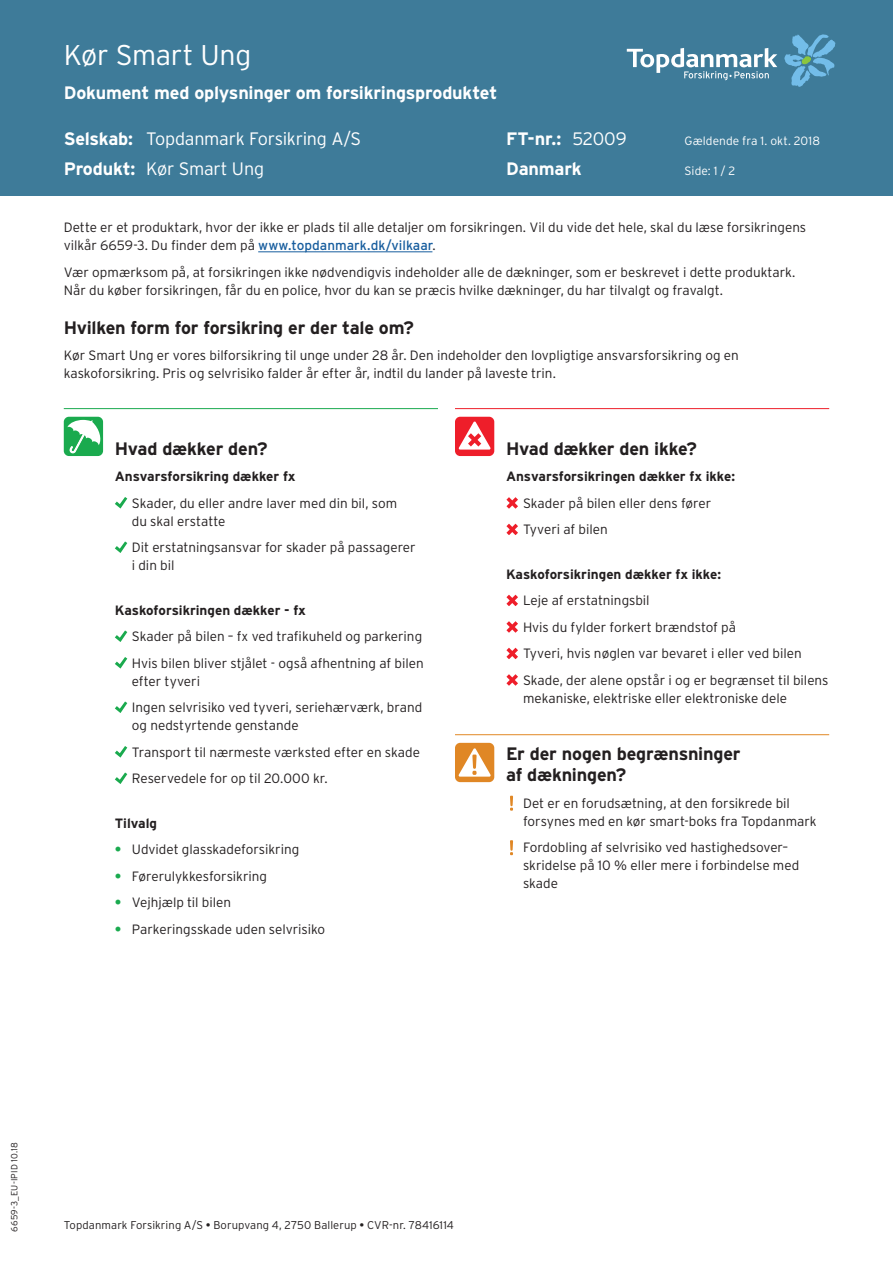
<style>
.page{position:relative;width:893px;height:1263px;background:#fff}
.page>*{position:absolute;margin:0;border:0;box-sizing:border-box;transform-origin:0 0}
.OVERSKRIFT_Hvid_EU_f{font:300 28.5px "Interstate";letter-spacing:-.01em;color:#fff}
.Mellemrubrik_Logo_bl{font:700 18px "Interstate";letter-spacing:-.015em;color:#231f20}
.Mellemrubrik_hvid{font:700 18px "Interstate";letter-spacing:-.01em;color:#fff}
.Mellemrubrik_hvid-2{font:300 18px "Interstate";letter-spacing:-.015em;color:#fff}
.Overskrift_ved_ikon{font:700 18px "Interstate";letter-spacing:-.015em;color:#231f20}
.brødtekst_med_indryk{font:300 13.5px/18px "Interstate";color:#231f20}
.Brødtekst{font:300 13.5px/18px "Interstate";color:#231f20}
.Brødtekst_fed{font:700 13.5px "Interstate";letter-spacing:-.005em;color:#231f20}
.Brødtekst-2{font:300 12px "Interstate";letter-spacing:.01em;color:#fff}
.Brødtekst-3{font:300 11.25px "Interstate";letter-spacing:.005em;color:#231f20}
.Brødtekst-4{font:300 9px "Interstate";letter-spacing:.02em;color:#231f20}
.s1{font-weight:700}
.s2{font-weight:300}
.s3{font-weight:400;color:#175d9e}
.s4{font-weight:700;color:#1aaa4f}
.s5{font-weight:400}
</style>
<div class="page">
<div style="left:0;top:0;width:893px;height:196px;background:#3e7b99"></div>
<hr style="left:258px;top:252px;width:174px;height:1px;background:#175d9e">
<svg style="left:115px;top:497px;width:12px;height:11px"></svg>
<svg style="left:115px;top:541px;width:12px;height:12px"></svg>
<svg style="left:115px;top:630px;width:12px;height:12px"></svg>
<svg style="left:115px;top:657px;width:12px;height:11px"></svg>
<svg style="left:115px;top:701px;width:12px;height:12px"></svg>
<svg style="left:115px;top:746px;width:12px;height:11px"></svg>
<svg style="left:115px;top:772px;width:12px;height:12px"></svg>
<div style="left:64px;top:417px;width:39px;height:39px;background:#1aaa4e;border-radius:5px"></div>
<svg style="left:67px;top:420px;width:34px;height:34px"></svg>
<hr style="left:64px;top:408px;width:374px;height:1px;background:#1aaa4f">
<svg style="left:506px;top:497px;width:12px;height:11px"></svg>
<svg style="left:506px;top:524px;width:12px;height:11px"></svg>
<svg style="left:506px;top:595px;width:12px;height:11px"></svg>
<svg style="left:506px;top:621px;width:12px;height:11px"></svg>
<svg style="left:506px;top:648px;width:12px;height:11px"></svg>
<svg style="left:506px;top:674px;width:12px;height:11px"></svg>
<div style="left:455px;top:417px;width:39px;height:39px;background:#ee1e2a;border-radius:5px"></div>
<svg style="left:458px;top:421px;width:33px;height:29px"></svg>
<hr style="left:455px;top:408px;width:374px;height:1px;background:#ee1f29">
<svg style="left:510px;top:796px;width:3px;height:15px"></svg>
<svg style="left:510px;top:840px;width:3px;height:15px"></svg>
<div style="left:455px;top:743px;width:39px;height:39px;background:#e08725;border-radius:5px"></div>
<svg style="left:458px;top:748px;width:33px;height:29px"></svg>
<hr style="left:455px;top:734px;width:374px;height:1px;background:#e18825">
<svg style="left:627px;top:48px;width:150px;height:32px"></svg>
<svg style="left:784px;top:34px;width:51px;height:53px"></svg>
<p class="OVERSKRIFT_Hvid_EU_f" style="left:64px;top:39px;width:189px">Kør Smart Ung</p>
<p class="Mellemrubrik_hvid" style="left:64px;top:83px;width:435px">Dokument med oplysninger om forsikringsproduktet</p>
<p class="Mellemrubrik_hvid-2" style="left:64px;top:129px;width:299px"><span class="s1">Selskab:</span> Topdanmark Forsikring A/S</p>
<p class="Mellemrubrik_hvid" style="left:506px;top:129px;width:122px">FT-nr.: <span class="s2">52009</span></p>
<p class="Mellemrubrik_hvid-2" style="left:64px;top:158px;width:202px"><span class="s1">Produkt:</span> Kør Smart Ung</p>
<p class="Mellemrubrik_hvid" style="left:506px;top:159px;width:77px">Danmark</p>
<p class="Brødtekst-2" style="left:685px;top:134px;width:137px">Gældende fra 1. okt. 2018</p>
<p class="Brødtekst-2" style="left:685px;top:164px;width:52px">Side: 1 / 2</p>
<p class="Brødtekst" style="left:64px;top:218px;width:744px">Dette er et produktark, hvor der ikke er plads til alle detaljer om forsikringen. Vil du vide det hele, skal du læse forsikringens vilkår 6659-3. Du finder dem på <span class="s3">www.topdanmark.dk/vilkaar</span>.</p>
<p class="Brødtekst" style="left:64px;top:263px;width:733px">Vær opmærksom på, at forsikringen ikke nødvendigvis indeholder alle de dækninger, som er beskrevet i dette produktark.<br>Når du køber forsikringen, får du en police, hvor du kan se præcis hvilke dækninger, du har tilvalgt og fravalgt.</p>
<p class="Mellemrubrik_Logo_bl" style="left:64px;top:317px;width:352px">Hvilken form for forsikring er der tale om?</p>
<p class="Brødtekst" style="left:64px;top:346px;width:676px">Kør Smart Ung er vores bilforsikring til unge under 28 år. Den indeholder den lovpligtige ansvarsforsikring og en kaskoforsikring. Pris og selvrisiko falder år efter år, indtil du lander på laveste trin.</p>
<p class="Overskrift_ved_ikon" style="left:115px;top:438px;width:154px">Hvad dækker den?</p>
<p class="Brødtekst_fed" style="left:115px;top:469px;width:182px">Ansvarsforsikring dækker fx</p>
<p class="brødtekst_med_indryk" style="left:132px;top:494px;width:267px">Skader, du eller andre laver med din bil, som du skal erstatte</p>
<p class="brødtekst_med_indryk" style="left:132px;top:538px;width:285px">Dit erstatningsansvar for skader på passagerer i din bil</p>
<p class="Brødtekst_fed" style="left:115px;top:602px;width:193px">Kaskoforsikringen dækker - fx</p>
<p class="brødtekst_med_indryk" style="left:132px;top:627px;width:292px">Skader på bilen – fx ved trafikuheld og parkering</p>
<p class="brødtekst_med_indryk" style="left:132px;top:654px;width:293px">Hvis bilen bliver stjålet - også afhentning af bilen efter tyveri</p>
<p class="brødtekst_med_indryk" style="left:132px;top:698px;width:292px">Ingen selvrisiko ved tyveri, seriehærværk, brand og nedstyrtende genstande</p>
<p class="brødtekst_med_indryk" style="left:132px;top:743px;width:290px">Transport til nærmeste værksted efter en skade</p>
<p class="brødtekst_med_indryk" style="left:132px;top:769px;width:197px">Reservedele for op til 20.000 kr.</p>
<p class="Brødtekst_fed" style="left:115px;top:815px;width:44px">Tilvalg</p>
<p class="brødtekst_med_indryk" style="left:115px;top:840px;width:186px"><span class="s4">•</span> Udvidet glasskadeforsikring</p>
<p class="brødtekst_med_indryk" style="left:115px;top:867px;width:154px"><span class="s4">•</span> Førerulykkesforsikring</p>
<p class="brødtekst_med_indryk" style="left:115px;top:893px;width:118px"><span class="s4">•</span> Vejhjælp til bilen</p>
<p class="brødtekst_med_indryk" style="left:115px;top:920px;width:212px"><span class="s4">•</span> Parkeringsskade uden selvrisiko</p>
<p class="Overskrift_ved_ikon" style="left:506px;top:438px;width:192px">Hvad dækker den ikke?</p>
<p class="Brødtekst_fed" style="left:506px;top:469px;width:230px">Ansvarsforsikringen dækker fx ikke:</p>
<p class="brødtekst_med_indryk" style="left:523px;top:494px;width:190px">Skader på bilen eller dens fører</p>
<p class="brødtekst_med_indryk" style="left:523px;top:520px;width:86px">Tyveri af bilen</p>
<p class="Brødtekst_fed" style="left:506px;top:566px;width:216px">Kaskoforsikringen dækker fx ikke:</p>
<p class="brødtekst_med_indryk" style="left:523px;top:591px;width:128px">Leje af erstatningsbil</p>
<p class="brødtekst_med_indryk" style="left:523px;top:618px;width:215px">Hvis du fylder forkert brændstof på</p>
<p class="brødtekst_med_indryk" style="left:523px;top:644px;width:280px">Tyveri, hvis nøglen var bevaret i eller ved bilen</p>
<p class="brødtekst_med_indryk" style="left:523px;top:671px;width:307px">Skade, der alene opstår i og er begrænset til bilens mekaniske, elektriske eller elektroniske dele</p>
<p class="Mellemrubrik_Logo_bl" style="left:506px;top:744px;width:236px">Er der nogen begrænsninger</p>
<p class="Mellemrubrik_Logo_bl" style="left:506px;top:765px;width:122px">af dækningen?</p>
<p class="brødtekst_med_indryk" style="left:523px;top:794px;width:295px">Det er en forudsætning, at den forsikrede bil forsynes med en kør smart-boks fra Topdanmark</p>
<p class="brødtekst_med_indryk" style="left:523px;top:838px;width:278px">Fordobling af selvrisiko ved hastighedsover– skridelse på 10 % eller mere i forbindelse med skade</p>
<p class="Brødtekst-4" style="left:9px;top:1232px;width:91px;rotate:-90deg">6659-3_EU-IPID 10.18</p>
<p class="Brødtekst-3" style="left:64px;top:1218px;width:392px">Topdanmark Forsikring A/S <span class="s5">•</span> Borupvang 4, 2750 Ballerup <span class="s5">•</span> CVR-nr. 78416114</p>
</div>
